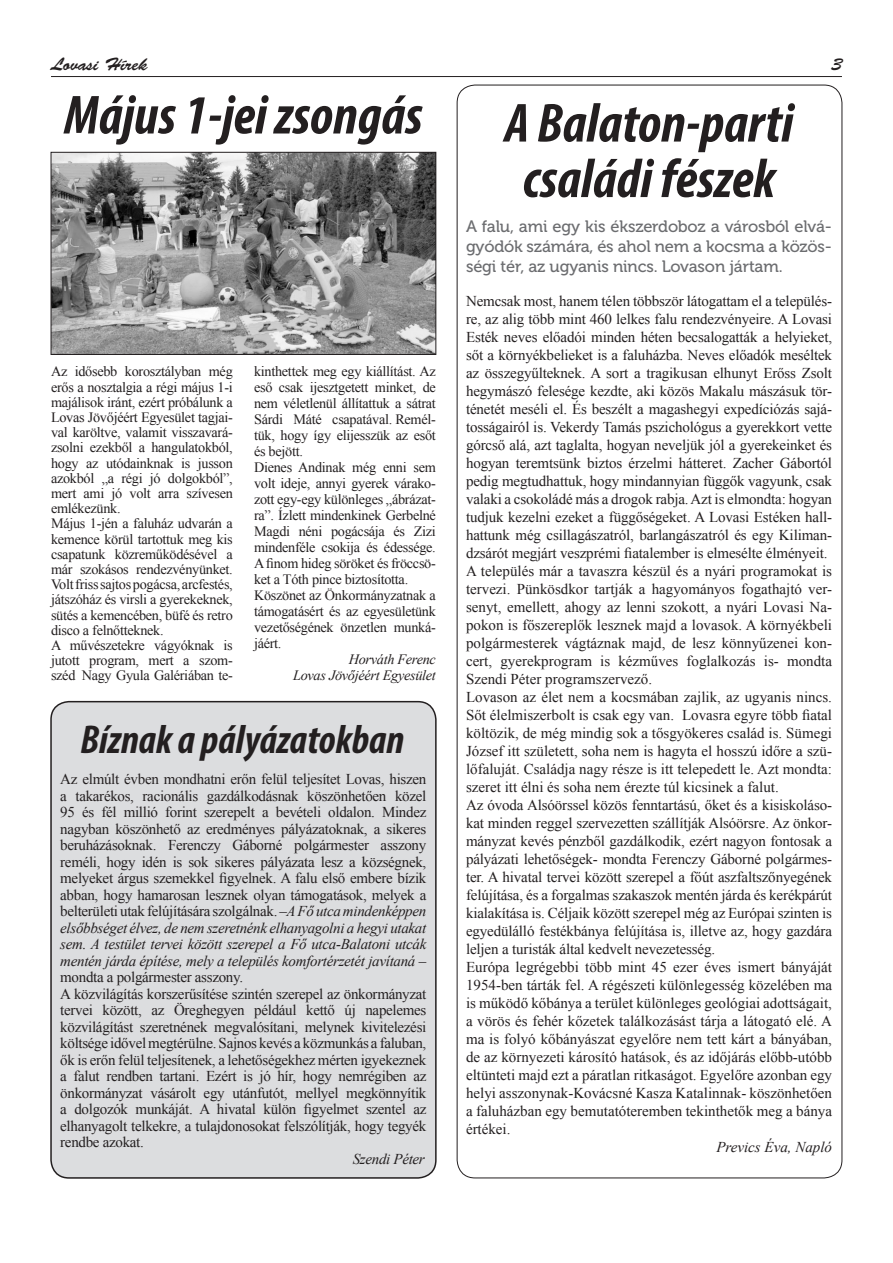
<style>
.page{position:relative;width:893px;height:1263px;background:#fff}
.page>*{position:absolute;margin:0;border:0;box-sizing:border-box;transform-origin:0 0}
.Normál__Web{font:italic 700 condensed 55.5px "Myriad Pro";color:#231f20}
.Normál__Web-2{font:italic 700 condensed 40.5px "Myriad Pro";color:#231f20}
.t1{font:18px "Brush Script Std";color:#231f20}
.LEAD{font:16.5px/19.8px "Museo 500";letter-spacing:-.01em;color:#6c6d70;text-align:justify}
.Alapée9rtelmezett_st{font:15px/18px "Times New Roman";color:#231f20;text-align:justify}
.Normál{font:15px/16.5px "Times New Roman";letter-spacing:-.02em;color:#231f20;text-align:justify}
.Alapée9rtelmezett_st-2{font:italic 15px "Times New Roman";color:#231f20}
.Normál-2{font:italic 15px "Times New Roman";letter-spacing:-.02em;color:#231f20}
.t2{font:14.25px/15.1px "Times New Roman";letter-spacing:-.02em;color:#231f20;text-align:justify}
.t3{font:italic 14.25px "Times New Roman";letter-spacing:-.02em;color:#231f20}
.s1{font-style:italic}
</style>
<div class="page">
<hr style="left:51px;top:76px;width:791px;height:1px;background:#231f20">
<img style="left:53px;top:154px;width:381px;height:199px">
<div style="left:51px;top:152px;width:385px;height:203px;border:1px solid #231f20"></div>
<div style="left:51px;top:702px;width:385px;height:476px;background:#dcdddf;border-radius:18px"></div>
<div style="left:50px;top:701px;width:387px;height:478px;border:2px solid #231f20;border-radius:18px"></div>
<p class="t1" style="left:51px;top:54px;width:98px">Lovasi Hírek</p>
<p class="t1" style="left:832px;top:54px;width:12px">3</p>
<p class="Normál__Web" style="left:64px;top:80px;width:360px">Május 1-jei zsongás</p>
<p class="Normál__Web" style="left:504px;top:88px;width:290px">A Balaton-parti</p>
<p class="Normál__Web" style="left:523px;top:144px;width:254px">családi fészek</p>
<p class="LEAD" style="left:466px;top:217px;width:367px">A falu, ami egy kis ékszerdoboz a városból elvá&shy;gyódók számára, és ahol nem a kocsma a közös&shy;ségi tér, az ugyanis nincs. Lovason jártam.</p>
<p class="Alapée9rtelmezett_st" style="left:466px;top:292px;width:368px">Nemcsak most, hanem télen többször látogattam el a település&shy;re, az alig több mint 460 lelkes falu rendezvényeire. A Lovasi Esték neves előadói minden héten becsalogatták a helyieket, sőt a környékbelieket is a faluházba. Neves előadók meséltek az összegyűlteknek. A sort a tragikusan elhunyt Erőss Zsolt hegymászó felesége kezdte, aki közös Makalu mászásuk tör&shy;ténetét meséli el. És beszélt a magashegyi expedíciózás sajá&shy;tosságairól is. Vekerdy Tamás pszichológus a gyerekkort vette górcső alá, azt taglalta, hogyan neveljük jól a gyerekeinket és hogyan teremtsünk biztos érzelmi hátteret. Zacher Gábortól pedig megtudhattuk, hogy mindannyian függők vagyunk, csak valaki a csokoládé más a drogok rabja. Azt is elmondta: hogyan tudjuk kezelni ezeket a függőségeket. A Lovasi Estéken hall&shy;hattunk még csillagászatról, barlangászatról és egy Kiliman&shy;dzsárót megjárt veszprémi fiatalember is elmesélte élményeit.</p>
<p class="Alapée9rtelmezett_st" style="left:466px;top:562px;width:368px">A település már a tavaszra készül és a nyári programokat is tervezi. Pünkösdkor tartják a hagyományos fogathajtó ver&shy;senyt, emellett, ahogy az lenni szokott, a nyári Lovasi Na&shy;pokon is főszereplők lesznek majd a lovasok. A környékbeli polgármesterek vágtáznak majd, de lesz könnyűzenei kon&shy;cert, gyerekprogram is kézműves foglalkozás is- mondta Szendi Péter programszervező.</p>
<p class="Alapée9rtelmezett_st" style="left:466px;top:688px;width:368px">Lovason az élet nem a kocsmában zajlik, az ugyanis nincs.<br>Sőt élelmiszerbolt is csak egy van. Lovasra egyre több fiatal költözik, de még mindig sok a tősgyökeres család is. Sümegi József itt született, soha nem is hagyta el hosszú időre a szü&shy;lőfaluját. Családja nagy része is itt telepedett le. Azt mondta: szeret itt élni és soha nem érezte túl kicsinek a falut.</p>
<p class="Alapée9rtelmezett_st" style="left:466px;top:796px;width:368px">Az óvoda Alsóörssel közös fenntartású, őket és a kisiskoláso&shy;kat minden reggel szervezetten szállítják Alsóörsre. Az önkor&shy;mányzat kevés pénzből gazdálkodik, ezért nagyon fontosak a pályázati lehetőségek- mondta Ferenczy Gáborné polgármes&shy;ter. A hivatal tervei között szerepel a főút aszfaltszőnyegének felújítása, és a forgalmas szakaszok mentén járda és kerékpárút kialakítása is. Céljaik között szerepel még az Európai szinten is egyedülálló festékbánya felújítása is, illetve az, hogy gazdára leljen a turisták által kedvelt nevezetesség.</p>
<p class="Alapée9rtelmezett_st" style="left:466px;top:958px;width:368px">Európa legrégebbi több mint 45 ezer éves ismert bányáját 1954-ben tárták fel. A régészeti különlegesség közelében ma is működő kőbánya a terület különleges geológiai adottságait, a vörös és fehér kőzetek találkozásást tárja a látogató elé. A ma is folyó kőbányászat egyelőre nem tett kárt a bányában, de az környezeti károsító hatások, és az időjárás előbb-utóbb eltünteti majd ezt a páratlan ritkaságot. Egyelőre azonban egy helyi asszonynak-Kovácsné Kasza Katalinnak- köszönhetően a faluházban egy bemutatóteremben tekinthetők meg a bánya értékei.</p>
<p class="Alapée9rtelmezett_st-2" style="left:716px;top:1137px;width:117px">Prevics Éva, Napló</p>
<p class="t2" style="left:51px;top:364px;width:183px">Az idősebb korosztályban még erős a nosztalgia a régi május 1-i majálisok iránt, ezért próbálunk a Lovas Jövőjéért Egyesület tagjai&shy;val karöltve, valamit visszavará&shy;zsolni ezekből a hangulatokból, hogy az utódainknak is jusson azokból „a régi jó dolgokból”, mert ami jó volt arra szívesen emlékezünk.</p>
<p class="t2" style="left:51px;top:516px;width:183px">Május 1-jén a faluház udvarán a kemence körül tartottuk meg kis csapatunk közreműködésével a már szokásos rendezvényünket.<br>Volt friss sajtos pogácsa, arcfestés, játszóház és virsli a gyerekeknek, sütés a kemencében, büfé és retro disco a felnőtteknek.</p>
<p class="t2" style="left:51px;top:637px;width:183px">A művészetekre vágyóknak is jutott program, mert a szom&shy;széd Nagy Gyula Galériában te-</p>
<p class="t2" style="left:254px;top:363px;width:183px;line-height:16px">kinthettek meg egy kiállítást. Az eső csak ijesztgetett minket, de nem véletlenül állítattuk a sátrat Sárdi Máté csapatával. Remél&shy;tük, hogy így elijesszük az esőt és bejött.</p>
<p class="t2" style="left:254px;top:459px;width:183px;line-height:16px">Dienes Andinak még enni sem volt ideje, annyi gyerek várako&shy;zott egy-egy különleges „ábrázat&shy;ra”. Ízlett mindenkinek Gerbelné Magdi néni pogácsája és Zizi mindenféle csokija és édessége.<br>A finom hideg söröket és fröccsö&shy;ket a Tóth pince biztosította.</p>
<p class="t2" style="left:254px;top:587px;width:183px;line-height:16px">Köszönet az Önkormányzatnak a támogatásért és az egyesületünk vezetőségének önzetlen munká&shy;jáért.</p>
<p class="t3" style="left:349px;top:650px;width:89px">Horváth Ferenc</p>
<p class="t3" style="left:293px;top:666px;width:144px">Lovas Jövőjéért Egyesület</p>
<p class="Normál__Web-2" style="left:81px;top:714px;width:325px">Bíznak a pályázatokban</p>
<p class="Normál" style="left:60px;top:770px;width:368px">Az elmúlt évben mondhatni erőn felül teljesítet Lovas, hiszen a takarékos, racionális gazdálkodásnak köszönhetően közel 95 és fél millió forint szerepelt a bevételi oldalon. Mindez nagyban köszönhető az eredményes pályázatoknak, a sikeres beruházásoknak. Ferenczy Gáborné polgármester asszony reméli, hogy idén is sok sikeres pályázata lesz a községnek, melyeket árgus szemekkel figyelnek. A falu első embere bízik abban, hogy hamarosan lesznek olyan támogatások, melyek a belterületi utak felújítására szolgálnak. –<span class="s1">A Fő utca mindenképpen elsőbbséget élvez, de nem szeretnénk elhanyagolni a hegyi utakat sem. A testület tervei között szerepel a Fő utca-Balatoni utcák mentén járda építése, mely a település komfortérzetét javítaná</span> – mondta a polgármester asszony.</p>
<p class="Normál" style="left:60px;top:985px;width:368px">A közvilágítás korszerűsítése szintén szerepel az önkormányzat tervei között, az Öreghegyen például kettő új napelemes közvilágítást szeretnének megvalósítani, melynek kivitelezési költsége idővel megtérülne. Sajnos kevés a közmunkás a faluban, ők is erőn felül teljesítenek, a lehetőségekhez mérten igyekeznek a falut rendben tartani. Ezért is jó hír, hogy nemrégiben az önkormányzat vásárolt egy utánfutót, mellyel megkönnyítik a dolgozók munkáját. A hivatal külön figyelmet szentel az elhanyagolt telkekre, a tulajdonosokat felszólítják, hogy tegyék rendbe azokat.</p>
<p class="Normál-2" style="left:353px;top:1148px;width:74px">Szendi Péter</p>
</div>
